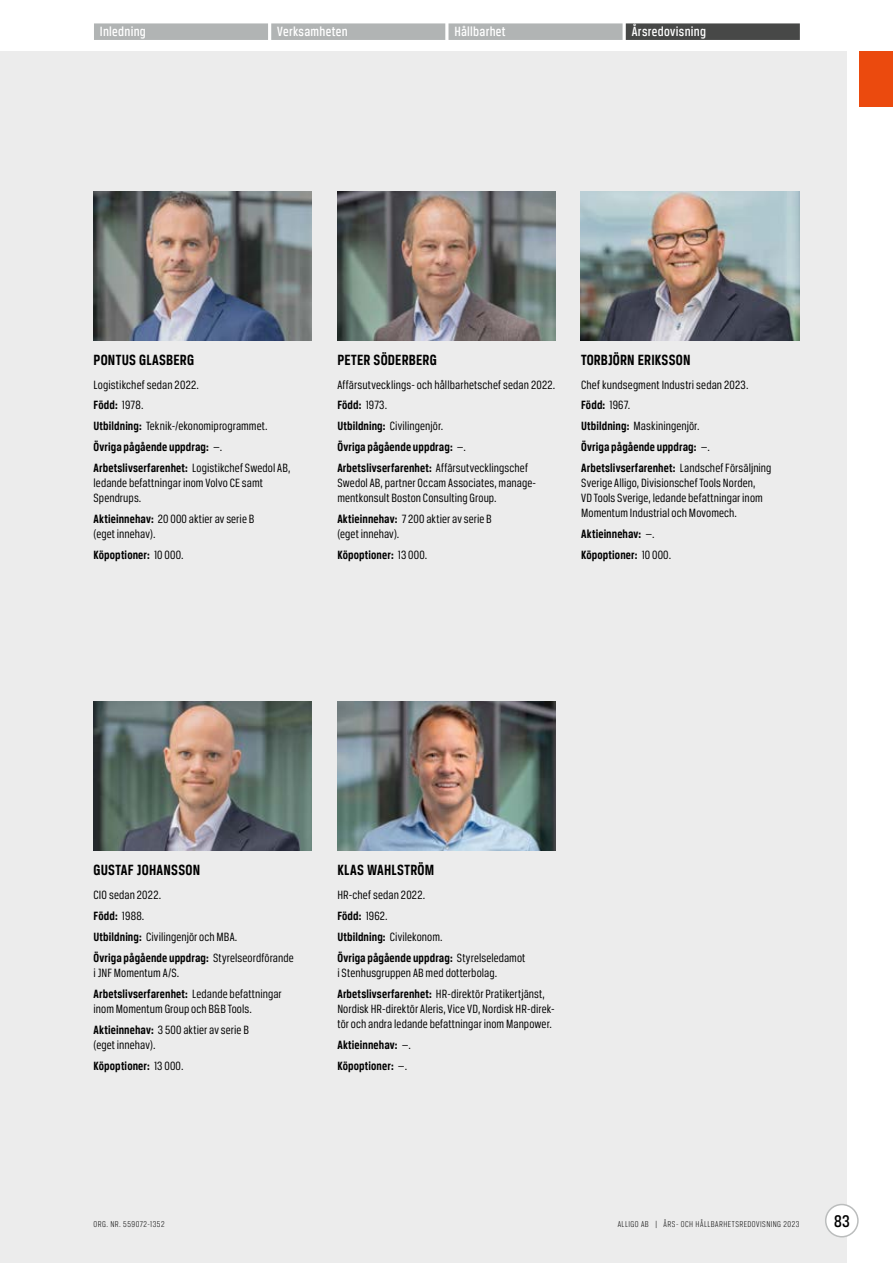
<style>
.page{position:relative;width:893px;height:1263px;background:#fff}
.page>*{position:absolute;margin:0;border:0;box-sizing:border-box;transform-origin:0 0}
.t1{font:500 18px "Breuer Condensed";color:#000}
.t2{font:700 15.75px "Breuer Condensed";letter-spacing:.015em;color:#000}
.t3{font:500 14.25px "Breuer Condensed";letter-spacing:.02em;color:#fff}
.t4{font:12.75px/21px "Breuer Condensed";letter-spacing:.005em;color:#000}
.t5{font:700 12.75px/21px "Breuer Condensed";letter-spacing:.01em;color:#000}
.t6{font:300 9px "Breuer Condensed";letter-spacing:.05em;color:#000}
.s1{font-weight:700}
.s2{font-weight:400}
</style>
<div class="page">
<div style="left:0;top:51px;width:846px;height:1212px;background:#ececec"></div>
<div style="left:859px;top:51px;width:34px;height:55px;background:#eb4a0e"></div>
<div style="left:826px;top:1204px;width:32px;height:33px;background:#fff;border-radius:50%"></div>
<div style="left:825px;top:1204px;width:34px;height:33px;border:2px solid #bbbdbd;border-radius:50%"></div>
<div style="left:94px;top:23px;width:174px;height:17px;background:#b1b4b4"></div>
<div style="left:271px;top:23px;width:174px;height:17px;background:#b1b4b4"></div>
<div style="left:448px;top:23px;width:175px;height:17px;background:#b1b4b4"></div>
<div style="left:626px;top:23px;width:174px;height:17px;background:#474847"></div>
<img style="left:94px;top:702px;width:218px;height:148px">
<img style="left:337px;top:702px;width:218px;height:148px">
<img style="left:94px;top:191px;width:218px;height:149px">
<img style="left:337px;top:191px;width:218px;height:149px">
<img style="left:581px;top:191px;width:218px;height:149px">
<p class="t3" style="left:100px;top:24px;width:48px">Inledning</p>
<p class="t3" style="left:277px;top:24px;width:72px">Verksamheten</p>
<p class="t3" style="left:454px;top:24px;width:53px">Hållbarhet</p>
<p class="t3" style="left:632px;top:24px;width:76px">Årsredovisning</p>
<p class="t2" style="left:94px;top:351px;width:102px">PONTUS GLASBERG</p>
<p class="t4" style="left:94px;top:374px;width:198px">Logistikchef sedan 2022.<br><span class="s1">Född:</span> 1978.<br><span class="s1">Utbildning:</span> Teknik-/ekonomiprogrammet.<br><span class="s1">Övriga pågående uppdrag:</span> —.<br><span class="s1">Arbetslivserfarenhet:</span> Logistikchef Swedol AB,</p>
<p class="t4" style="left:94px;top:475px;width:171px;line-height:15px">ledande befattningar inom Volvo CE samt<br>Spendrups.</p>
<p class="t4" style="left:94px;top:511px;width:162px;line-height:15px"><span class="s1">Aktieinnehav:</span> 20 000 aktier av serie B (eget innehav).</p>
<p class="t5" style="left:94px;top:544px;width:92px">Köpoptioner: <span class="s2">10 000.</span></p>
<p class="t2" style="left:337px;top:351px;width:101px">PETER SÖDERBERG</p>
<p class="t4" style="left:337px;top:374px;width:219px">Affärsutvecklings- och hållbarhetschef sedan 2022.<br><span class="s1">Född:</span> 1973.<br><span class="s1">Utbildning:</span> Civilingenjör.<br><span class="s1">Övriga pågående uppdrag:</span> —.<br><span class="s1">Arbetslivserfarenhet:</span> Affärsutvecklingschef</p>
<p class="t4" style="left:337px;top:475px;width:200px;line-height:15px">Swedol AB, partner Occam Associates, manage&shy;mentkonsult Boston Consulting Group.</p>
<p class="t4" style="left:337px;top:511px;width:156px;line-height:15px"><span class="s1">Aktieinnehav:</span> 7 200 aktier av serie B (eget innehav).</p>
<p class="t5" style="left:337px;top:544px;width:91px">Köpoptioner: <span class="s2">13 000.</span></p>
<p class="t2" style="left:581px;top:351px;width:111px">TORBJÖRN ERIKSSON</p>
<p class="t4" style="left:581px;top:374px;width:192px">Chef kundsegment Industri sedan 2023.<br><span class="s1">Född:</span> 1967.<br><span class="s1">Utbildning:</span> Maskiningenjör.<br><span class="s1">Övriga pågående uppdrag:</span> —.<br><span class="s1">Arbetslivserfarenhet:</span> Landschef Försäljning</p>
<p class="t4" style="left:581px;top:475px;width:183px;line-height:15px">Sverige Alligo, Divisionschef Tools Norden,<br>VD Tools Sverige, ledande befattningar inom<br>Momentum Industrial och Movomech.</p>
<p class="t5" style="left:581px;top:523px;width:92px">Aktieinnehav: <span class="s2">—.<br></span>Köpoptioner: <span class="s2">10 000.</span></p>
<p class="t2" style="left:94px;top:861px;width:108px">GUSTAF JOHANSSON</p>
<p class="t4" style="left:94px;top:884px;width:202px">CIO sedan 2022.<br><span class="s1">Född:</span> 1988.<br><span class="s1">Utbildning:</span> Civilingenjör och MBA.<br><span class="s1">Övriga pågående uppdrag:</span> Styrelseordförande</p>
<p class="t4" style="left:94px;top:962px;width:190px">i JNF Momentum A/S.<br><span class="s1">Arbetslivserfarenhet:</span> Ledande befattningar</p>
<p class="t4" style="left:94px;top:998px;width:160px">inom Momentum Group och B&amp;B Tools.<br><span class="s1">Aktieinnehav:</span> 3 500 aktier av serie B</p>
<p class="t4" style="left:94px;top:1034px;width:91px">(eget innehav).<br><span class="s1">Köpoptioner:</span> 13 000.</p>
<p class="t2" style="left:337px;top:861px;width:98px">KLAS WAHLSTRÖM</p>
<p class="t4" style="left:337px;top:884px;width:190px">HR-chef sedan 2022.<br><span class="s1">Född:</span> 1962.<br><span class="s1">Utbildning:</span> Civilekonom.<br><span class="s1">Övriga pågående uppdrag:</span> Styrelseledamot</p>
<p class="t4" style="left:337px;top:962px;width:209px">i Stenhusgruppen AB med dotterbolag.<br><span class="s1">Arbetslivserfarenhet:</span> HR-direktör Pratikertjänst,</p>
<p class="t4" style="left:337px;top:1001px;width:219px;line-height:15px">Nordisk HR-direktör Aleris, Vice VD, Nordisk HR-direk&shy;tör och andra ledande befattningar inom Manpower.</p>
<p class="t5" style="left:337px;top:1034px;width:75px">Aktieinnehav: <span class="s2">—.<br></span>Köpoptioner: <span class="s2">—.</span></p>
<p class="t6" style="left:94px;top:1219px;width:72px">ORG. NR. 559072-1352</p>
<p class="t6" style="left:618px;top:1219px;width:183px">ALLIGO AB | ÅRS- OCH HÅLLBARHETSREDOVISNING 2023</p>
<h1 class="t1" style="left:834px;top:1211px;width:17px">83</h1>
</div>
